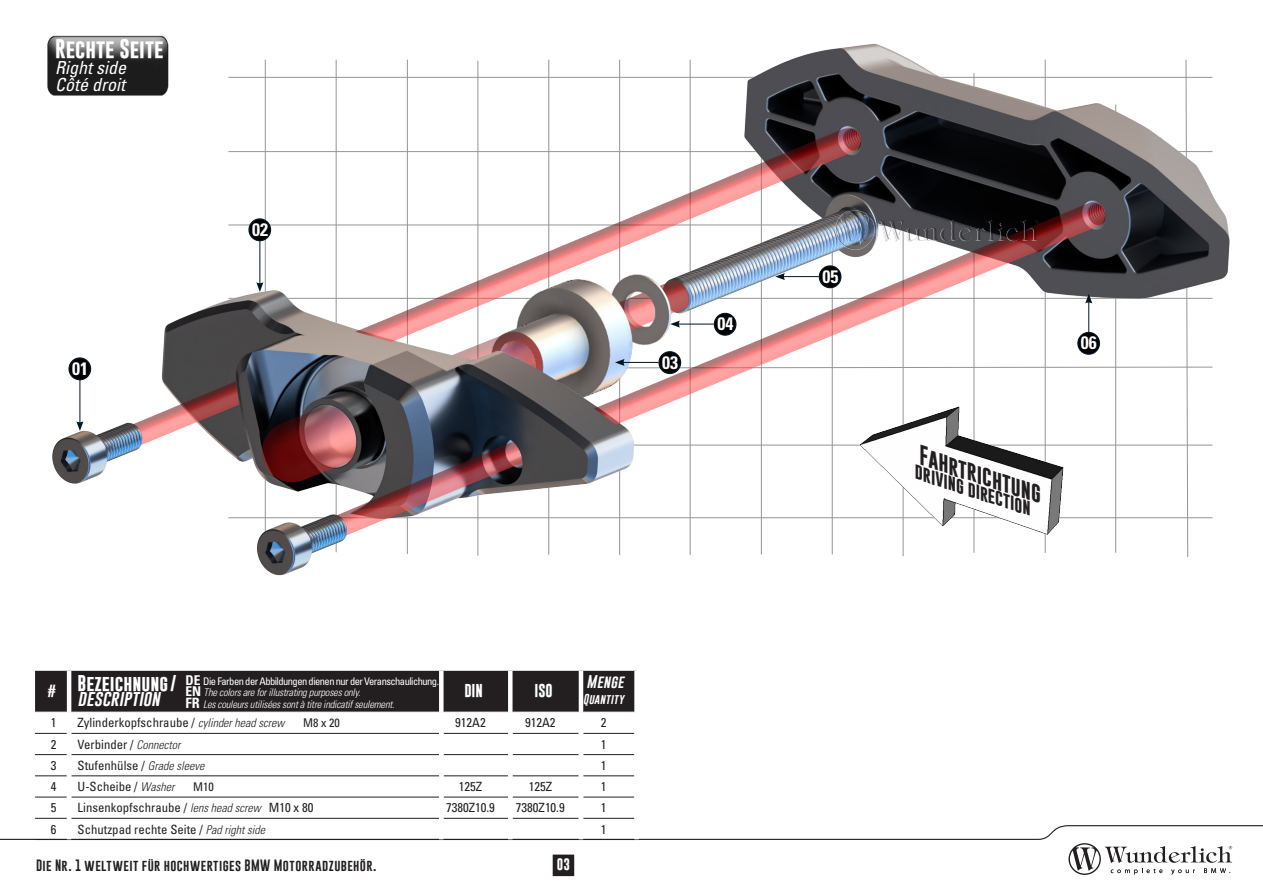
<style>
.page{position:relative;width:1263px;height:893px;background:#fff}
.page>*{position:absolute;margin:0;border:0;box-sizing:border-box;transform-origin:0 0}
.BU{font:italic 700 19.5px "Gobold";color:#231f20}
.BU-2{font:700 19.5px "Gobold";color:#fff}
.BU-3{font:italic condensed 18px "Univers LT Std";color:#fff}
.BU-4{font:700 condensed 18px "Univers LT Std";color:#fff}
.t1{font:700 16.5px/15.3px "Gobold";color:#fff}
.BU-5{font:italic 700 15.75px "Gobold";color:#231f20}
.t2{font:700 13.5px "Gobold";color:#fff}
.t3{font:italic 13.5px "Gobold";color:#fff}
.t4{font:condensed 12.75px "Univers LT Std";color:#231f20}
.t5{font:700 12.75px "Gobold";color:#fff}
.t6{font:12px "Gobold";letter-spacing:.035em;color:#231f20}
.t7{font:condensed 12px "Univers LT Std";color:#231f20}
.t8{font:700 12px "Gobold";color:#fff}
.t9{font:italic 300 condensed 10.5px "Univers LT Std";letter-spacing:-.02em;color:#fff}
.t10{font:condensed 10.5px "Univers LT Std";letter-spacing:-.05em;color:#fff}
.t11{font:italic 10.5px "Gobold";color:#fff}
.s1{font-weight:400;font-style:italic}
.s2{font-weight:700;font-size:13.5px}
.s3{font-weight:700;font-style:normal;font-size:13.5px}
.s4{font-weight:700;font-style:normal;font-size:14.25px}
.s5{font-weight:300;font-style:italic;font-size:12px}
</style>
<div class="page">
<svg style="left:0;top:825px;width:1263px;height:50px"></svg>
<div style="left:35px;top:671px;width:599px;height:41px;background:#231f20"></div>
<hr style="left:67px;top:671px;width:4px;height:41px;background:#fff">
<hr style="left:439px;top:671px;width:4px;height:41px;background:#fff">
<hr style="left:508px;top:671px;width:4px;height:41px;background:#fff">
<hr style="left:579px;top:671px;width:4px;height:41px;background:#fff">
<hr style="left:35px;top:733px;width:32px;height:1px;background:#231f20">
<hr style="left:71px;top:733px;width:368px;height:1px;background:#231f20">
<hr style="left:443px;top:733px;width:65px;height:1px;background:#231f20">
<hr style="left:512px;top:733px;width:67px;height:1px;background:#231f20">
<hr style="left:583px;top:733px;width:51px;height:1px;background:#231f20">
<hr style="left:35px;top:754px;width:32px;height:1px;background:#231f20">
<hr style="left:71px;top:754px;width:368px;height:1px;background:#231f20">
<hr style="left:443px;top:754px;width:65px;height:1px;background:#231f20">
<hr style="left:512px;top:754px;width:67px;height:1px;background:#231f20">
<hr style="left:583px;top:754px;width:51px;height:1px;background:#231f20">
<hr style="left:35px;top:776px;width:32px;height:1px;background:#231f20">
<hr style="left:71px;top:776px;width:368px;height:1px;background:#231f20">
<hr style="left:443px;top:776px;width:65px;height:1px;background:#231f20">
<hr style="left:512px;top:776px;width:67px;height:1px;background:#231f20">
<hr style="left:583px;top:776px;width:51px;height:1px;background:#231f20">
<hr style="left:35px;top:797px;width:32px;height:1px;background:#231f20">
<hr style="left:71px;top:797px;width:368px;height:1px;background:#231f20">
<hr style="left:443px;top:797px;width:65px;height:1px;background:#231f20">
<hr style="left:512px;top:797px;width:67px;height:1px;background:#231f20">
<hr style="left:583px;top:797px;width:51px;height:1px;background:#231f20">
<hr style="left:35px;top:818px;width:32px;height:1px;background:#231f20">
<hr style="left:71px;top:818px;width:368px;height:1px;background:#231f20">
<hr style="left:443px;top:818px;width:65px;height:1px;background:#231f20">
<hr style="left:512px;top:818px;width:67px;height:1px;background:#231f20">
<hr style="left:583px;top:818px;width:51px;height:1px;background:#231f20">
<hr style="left:35px;top:839px;width:34px;height:1px;background:#231f20">
<hr style="left:69px;top:839px;width:372px;height:1px;background:#231f20">
<hr style="left:441px;top:839px;width:69px;height:1px;background:#231f20">
<hr style="left:510px;top:839px;width:71px;height:1px;background:#231f20">
<hr style="left:581px;top:839px;width:58px;height:1px;background:#231f20">
<hr style="left:67px;top:818px;width:4px;height:21px;background:#fff">
<hr style="left:439px;top:818px;width:4px;height:21px;background:#fff">
<hr style="left:508px;top:818px;width:4px;height:21px;background:#fff">
<hr style="left:579px;top:818px;width:4px;height:21px;background:#fff">
<div style="left:634px;top:818px;width:5px;height:21px;background:#fff"></div>
<div style="left:553px;top:855px;width:21px;height:21px;background:#231f20"></div>
<img style="left:52px;top:43px;width:1178px;height:533px">
<img style="left:47px;top:35px;width:181px;height:70px">
<div style="left:69px;top:358px;width:22px;height:22px;background:#000;border-radius:50%"></div>
<div style="left:68px;top:357px;width:23px;height:23px;border:1px solid #011622;border-radius:50%"></div>
<hr style="left:79px;top:379px;width:1px;height:45px;background:#011622">
<svg style="left:76px;top:421px;width:7px;height:10px"></svg>
<svg style="left:228px;top:59px;width:985px;height:498px"></svg>
<p class="BU-2" style="left:55px;top:36px;width:110px">Rechte Seite</p>
<p class="BU-3" style="left:55px;top:56px;width:72px">Right side</p>
<p class="BU-3" style="left:55px;top:73px;width:72px">Côté droit</p>
<p class="BU-4" style="left:72px;top:358px;width:17px">01</p>
<p class="BU-4" style="left:252px;top:218px;width:17px">02</p>
<p class="BU-4" style="left:662px;top:351px;width:17px">03</p>
<p class="BU-4" style="left:717px;top:313px;width:17px">04</p>
<p class="t5" style="left:48px;top:682px;width:10px">#</p>
<p class="t1" style="left:78px;top:675px;width:101px">Bezeichnung/ <span class="s1">description</span></p>
<p class="t2" style="left:464px;top:682px;width:20px">DIN</p>
<p class="t2" style="left:534px;top:682px;width:20px">ISO</p>
<p class="t10" style="left:186px;top:674px;width:255px"><span class="s2">DE</span> Die Farben der Abbildungen dienen nur der Veranschaulichung.</p>
<p class="t9" style="left:186px;top:686px;width:176px"><span class="s3">EN</span> The colors are for illustrating purposes only.</p>
<p class="t9" style="left:186px;top:698px;width:210px"><span class="s4">FR</span> Les couleurs utilisées sont à titre indicatif seulement.</p>
<p class="t3" style="left:587px;top:673px;width:42px">Menge</p>
<p class="t11" style="left:583px;top:692px;width:44px">Quantity</p>
<p class="t4" style="left:51px;top:715px;width:7px">1</p>
<p class="t4" style="left:78px;top:715px;width:209px">Zylinderkopfschraube / <span class="s5">cylinder head screw</span></p>
<p class="t7" style="left:303px;top:715px;width:38px">M8 x 20</p>
<p class="t4" style="left:455px;top:715px;width:32px">912A2</p>
<p class="t4" style="left:525px;top:715px;width:32px">912A2</p>
<p class="t4" style="left:601px;top:715px;width:7px">2</p>
<p class="t4" style="left:51px;top:736px;width:7px">2</p>
<p class="t4" style="left:78px;top:736px;width:104px">Verbinder / <span class="s5">Connector</span></p>
<p class="t4" style="left:601px;top:736px;width:7px">1</p>
<p class="t4" style="left:51px;top:757px;width:7px">3</p>
<p class="t4" style="left:78px;top:757px;width:128px">Stufenhülse / <span class="s5">Grade sleeve</span></p>
<p class="t4" style="left:601px;top:757px;width:7px">1</p>
<p class="t4" style="left:51px;top:778px;width:7px">4</p>
<p class="t4" style="left:78px;top:778px;width:98px">U-Scheibe / <span class="s5">Washer</span></p>
<p class="t7" style="left:193px;top:779px;width:22px">M10</p>
<p class="t4" style="left:459px;top:778px;width:25px">125Z</p>
<p class="t4" style="left:529px;top:778px;width:25px">125Z</p>
<p class="t4" style="left:601px;top:778px;width:7px">1</p>
<p class="t4" style="left:51px;top:800px;width:7px">5</p>
<p class="t4" style="left:78px;top:800px;width:237px">Linsenkopfschraube / <span class="s5">lens head screw</span> M10 x 80</p>
<p class="t4" style="left:446px;top:800px;width:50px">7380Z10.9</p>
<p class="t4" style="left:516px;top:800px;width:50px">7380Z10.9</p>
<p class="t4" style="left:601px;top:800px;width:7px">1</p>
<p class="t4" style="left:51px;top:821px;width:7px">6</p>
<p class="t4" style="left:78px;top:821px;width:189px">Schutzpad rechte Seite / <span class="s5">Pad right side</span></p>
<p class="t4" style="left:601px;top:821px;width:7px">1</p>
<p class="t6" style="left:36px;top:858px;width:342px">Die Nr. 1 weltweit für hochwertiges BMW Motorradzubehör.</p>
<p class="t8" style="left:557px;top:857px;width:15px">03</p>
<p class="BU-4" style="left:822px;top:265px;width:17px">05</p>
<p class="BU" style="left:926px;top:443px;width:129px;rotate:18deg">Fahrtrichtung</p>
<p class="BU-5" style="left:920px;top:461px;width:123px;rotate:18deg">driving direction</p>
<p class="BU-4" style="left:1081px;top:332px;width:17px">06</p>
</div>
